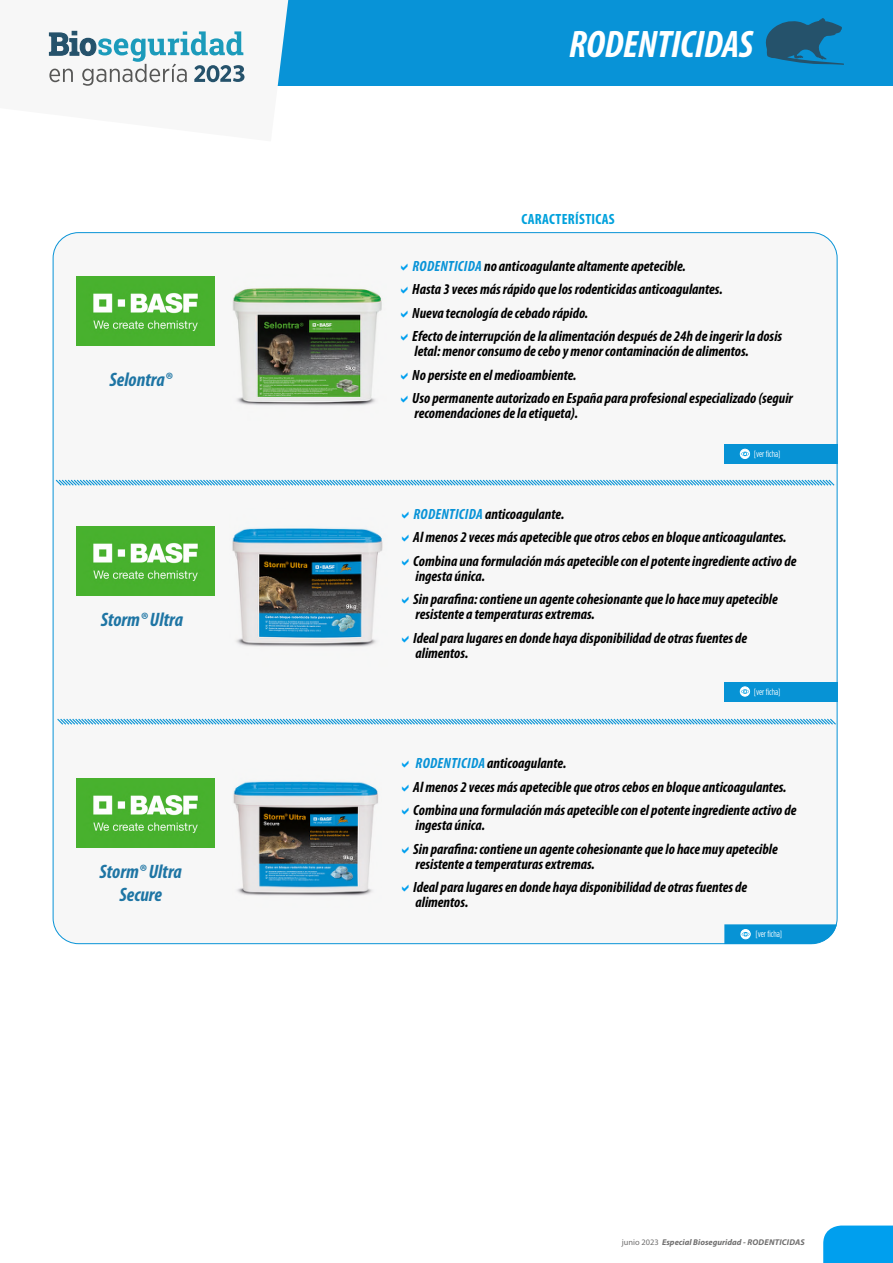
<style>
.page{position:relative;width:893px;height:1263px;background:#fff}
.page>*{position:absolute;margin:0;border:0;box-sizing:border-box;transform-origin:0 0}
.t1{font:italic 700 condensed 38.55px "Myriad Pro";letter-spacing:-.005em;color:#fff}
.t2{font:italic 700 condensed 19.5px/23.4px "Myriad Pro";color:#1e75a4;text-align:center}
.t3{font:italic 700 condensed 14.85px/23.5px "Myriad Pro";color:#000}
.t4{font:700 condensed 14.85px "Myriad Pro";letter-spacing:.02em;color:#00a1dc}
.t5{font:9px "Gotham Condensed";color:#fff}
.t6{font:italic 700 8.4px "Myriad Pro";color:#706f6f}
.s1{color:#0893d7}
.s2{color:#0793d5}
.s3{font-weight:400;font-style:normal}
</style>
<div class="page">
<div style="left:53px;top:233px;width:784px;height:711px;background:#f7f7f7;border-radius:26px"></div>
<svg style="left:55px;top:479px;width:780px;height:7px"></svg>
<svg style="left:57px;top:717px;width:780px;height:9px"></svg>
<svg style="left:724px;top:924px;width:113px;height:20px;background:#219ed9"></svg>
<div style="left:724px;top:682px;width:113px;height:19px;background:#0793d5"></div>
<div style="left:740px;top:687px;width:10px;height:9px;background:#fff;border-radius:50%"></div>
<div style="left:740px;top:686px;width:10px;height:11px;border:1px solid #fff;border-radius:50%"></div>
<svg style="left:741px;top:689px;width:8px;height:5px"></svg>
<div style="left:724px;top:444px;width:113px;height:20px;background:#0793d5"></div>
<svg style="left:740px;top:449px;width:10px;height:9px"></svg>
<div style="left:740px;top:449px;width:10px;height:10px;border:1px solid #fff;border-radius:50%"></div>
<svg style="left:741px;top:452px;width:8px;height:4px"></svg>
<img style="left:77px;top:276px;width:137px;height:69px">
<img style="left:77px;top:526px;width:137px;height:69px">
<img style="left:77px;top:778px;width:137px;height:69px">
<img style="left:233px;top:288px;width:149px;height:118px">
<img style="left:233px;top:781px;width:145px;height:115px">
<img style="left:232px;top:528px;width:151px;height:119px">
<div style="left:0;top:0;width:893px;height:85px;background:#0893d7"></div>
<div style="left:823px;top:1225px;width:70px;height:38px;background:#009fee"></div>
<svg style="left:0;top:0;width:291px;height:86px;background:#d5e2e7"></svg>
<svg style="left:765px;top:18px;width:79px;height:47px"></svg>
<h2 class="t2" style="left:110px;top:367px;width:64px">Selontra®</h2>
<h2 class="t2" style="left:101px;top:608px;width:84px">Storm® Ultra</h2>
<h2 class="t2" style="left:100px;top:859px;width:84px">Storm® Ultra<br>Secure</h2>
<h1 class="t1" style="left:569px;top:21px;width:186px">RODENTICIDAS</h1>
<p class="t4" style="left:521px;top:210px;width:95px">CARACTERÍSTICAS</p>
<p class="t3" style="left:412px;top:254px;width:371px"><span class="s1">RODENTICIDA</span> no anticoagulante altamente apetecible.<br>Hasta 3 veces más rápido que los rodenticidas anticoagulantes.<br>Nueva tecnología de cebado rápido.<br>Efecto de interrupción de la alimentación después de 24h de ingerir la dosis</p>
<p class="t3" style="left:412px;top:339px;width:382px">letal: menor consumo de cebo y menor contaminación de alimentos.<br>No persiste en el medioambiente.<br>Uso permanente autorizado en España para profesional especializado (seguir</p>
<p class="t3" style="left:414px;top:401px;width:165px">recomendaciones de la etiqueta).</p>
<p class="t5" style="left:754px;top:449px;width:28px">[ver ficha]</p>
<p class="t3" style="left:413px;top:502px;width:385px"><span class="s1">RODENTICIDA</span> anticoagulante.<br>Al menos 2 veces más apetecible que otros cebos en bloque anticoagulantes.<br>Combina una formulación más apetecible con el potente ingrediente activo de</p>
<p class="t3" style="left:413px;top:564px;width:366px">ingesta única.<br>Sin parafina: contiene un agente cohesionante que lo hace muy apetecible</p>
<p class="t3" style="left:413px;top:602px;width:336px">resistente a temperaturas extremas.<br>Ideal para lugares en donde haya disponibilidad de otras fuentes de</p>
<p class="t3" style="left:415px;top:641px;width:54px">alimentos.</p>
<p class="t5" style="left:754px;top:686px;width:28px">[ver ficha]</p>
<p class="t3" style="left:413px;top:751px;width:385px"><span class="s1">RODENTICIDA</span> anticoagulante.<br>Al menos 2 veces más apetecible que otros cebos en bloque anticoagulantes.<br>Combina una formulación más apetecible con el potente ingrediente activo de</p>
<p class="t3" style="left:413px;top:813px;width:366px">ingesta única.<br>Sin parafina: contiene un agente cohesionante que lo hace muy apetecible</p>
<p class="t3" style="left:413px;top:852px;width:336px">resistente a temperaturas extremas.<br>Ideal para lugares en donde haya disponibilidad de otras fuentes de</p>
<p class="t3" style="left:415px;top:890px;width:54px">alimentos.</p>
<p class="t5" style="left:752px;top:929px;width:31px"><span class="s2">+</span>[ver ficha]</p>
<p class="t6" style="left:622px;top:1236px;width:184px"><span class="s3">junio 2023</span> Especial Bioseguridad - RODENTICIDAS</p>
</div>
